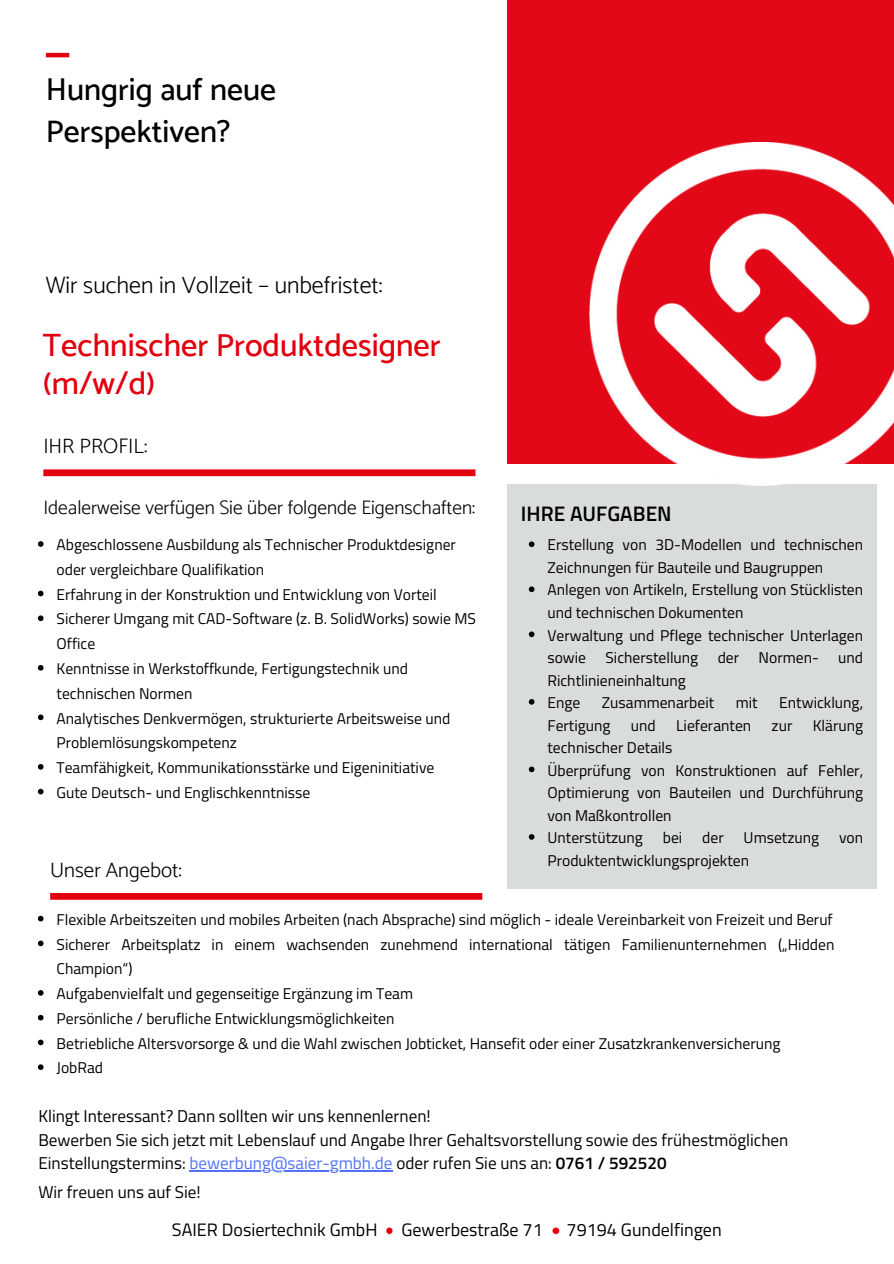
<style>
.page{position:relative;width:894px;height:1264px;background:#fff}
.page>*{position:absolute;margin:0;border:0;box-sizing:border-box;transform-origin:0 0}
.t1{font:500 32.25px/38.2px "Catamaran";color:#e3000e}
.t2{font:500 31.5px/42.8px "Catamaran";color:#000}
.t3{font:300 24px "Catamaran";color:#000}
.t4{font:300 21px "Catamaran";color:#000}
.t5{font:600 21px "Titillium Web";color:#000}
.t6{font:300 19.5px "Catamaran";color:#000}
.t7{font:18px "Titillium Web";color:#000}
.t8{font:17.1px/23.7px "Titillium Web";color:#000}
.t9{font:15.6px/22.5px "Titillium Web";color:#000}
.s1{color:#5271ff}
.s2{font-weight:600}
</style>
<div class="page">
<div style="left:507px;top:484px;width:369px;height:404px;background:#d8dcdc"></div>
<svg style="left:528px;top:541px;width:6px;height:6px"></svg>
<svg style="left:528px;top:586px;width:6px;height:6px"></svg>
<svg style="left:528px;top:631px;width:6px;height:6px"></svg>
<svg style="left:528px;top:699px;width:6px;height:5px"></svg>
<svg style="left:528px;top:766px;width:6px;height:6px"></svg>
<svg style="left:528px;top:834px;width:6px;height:5px"></svg>
<div style="left:43px;top:469px;width:432px;height:7px;background:#e3000e"></div>
<hr style="left:46px;top:53px;width:23px;height:4px;background:#e3000e">
<div style="left:507px;top:0;width:386px;height:463px;background:#e30818"></div>
<img style="left:589px;top:142px;width:304px;height:343px">
<svg style="left:386px;top:1227px;width:7px;height:7px"></svg>
<svg style="left:552px;top:1227px;width:7px;height:7px"></svg>
<svg style="left:38px;top:541px;width:6px;height:6px"></svg>
<svg style="left:38px;top:590px;width:6px;height:6px"></svg>
<svg style="left:38px;top:615px;width:6px;height:6px"></svg>
<svg style="left:38px;top:665px;width:6px;height:5px"></svg>
<svg style="left:38px;top:714px;width:6px;height:6px"></svg>
<svg style="left:38px;top:764px;width:6px;height:5px"></svg>
<svg style="left:38px;top:788px;width:6px;height:6px"></svg>
<div style="left:50px;top:893px;width:432px;height:6px;background:#e3000e"></div>
<svg style="left:38px;top:915px;width:6px;height:6px"></svg>
<svg style="left:38px;top:940px;width:6px;height:6px"></svg>
<svg style="left:38px;top:990px;width:6px;height:5px"></svg>
<svg style="left:38px;top:1014px;width:6px;height:6px"></svg>
<svg style="left:38px;top:1039px;width:6px;height:6px"></svg>
<svg style="left:38px;top:1064px;width:6px;height:5px"></svg>
<hr style="left:189px;top:1170px;width:203px;height:2px;background:#5271ff">
<p class="t2" style="left:46px;top:67px;width:231px">Hungrig auf neue<br>Perspektiven?</p>
<p class="t3" style="left:46px;top:271px;width:338px">Wir suchen in Vollzeit – unbefristet:</p>
<p class="t1" style="left:43px;top:326px;width:399px">Technischer Produktdesigner (m/w/d)</p>
<p class="t4" style="left:43px;top:434px;width:105px">IHR PROFIL:</p>
<p class="t6" style="left:43px;top:495px;width:433px">Idealerweise verfügen Sie über folgende Eigenschaften:</p>
<p class="t9" style="left:57px;top:532px;width:401px;line-height:24.8px">Abgeschlossene Ausbildung als Technischer Produktdesigner oder vergleichbare Qualifikation</p>
<p class="t9" style="left:57px;top:582px;width:381px">Erfahrung in der Konstruktion und Entwicklung von Vorteil</p>
<p class="t9" style="left:57px;top:606px;width:421px;line-height:24.8px">Sicherer Umgang mit CAD-Software (z. B. SolidWorks) sowie MS<br>Office</p>
<p class="t9" style="left:57px;top:655px;width:353px;line-height:24.8px">Kenntnisse in Werkstoffkunde, Fertigungstechnik und technischen Normen</p>
<p class="t9" style="left:57px;top:705px;width:395px;line-height:24.8px">Analytisches Denkvermögen, strukturierte Arbeitsweise und<br>Problemlösungskompetenz</p>
<h5 class="t9" style="left:57px;top:756px;width:379px">Teamfähigkeit, Kommunikationsstärke und Eigeninitiative</h5>
<p class="t9" style="left:57px;top:780px;width:255px">Gute Deutsch- und Englischkenntnisse</p>
<p class="t4" style="left:50px;top:857px;width:133px">Unser Angebot:</p>
<h1 class="t5" style="left:521px;top:497px;width:152px">IHRE AUFGABEN</h1>
<p class="t9" style="left:547px;top:533px;width:317px">Erstellung von 3D-Modellen und technischen<br>Zeichnungen für Bauteile und Baugruppen</p>
<h2 class="t9" style="left:547px;top:578px;width:317px">Anlegen von Artikeln, Erstellung von Stücklisten und technischen Dokumenten</h2>
<h1 class="t9" style="left:547px;top:623px;width:317px;text-align:justify">Verwaltung und Pflege technischer Unterlagen sowie Sicherstellung der Normen- und Richtlinieneinhaltung</h1>
<h4 class="t9" style="left:547px;top:691px;width:34px">Enge</h4>
<h4 class="t9" style="left:601px;top:691px;width:114px">Zusammenarbeit</h4>
<h4 class="t9" style="left:735px;top:691px;width:23px">mit</h4>
<h4 class="t9" style="left:779px;top:691px;width:85px">Entwicklung,</h4>
<h4 class="t9" style="left:547px;top:713px;width:65px">Fertigung</h4>
<h4 class="t9" style="left:630px;top:713px;width:26px">und</h4>
<h4 class="t9" style="left:676px;top:713px;width:77px">Lieferanten</h4>
<h4 class="t9" style="left:771px;top:713px;width:22px">zur</h4>
<h4 class="t9" style="left:812px;top:713px;width:52px">Klärung</h4>
<h4 class="t9" style="left:547px;top:736px;width:126px">technischer Details</h4>
<p class="t9" style="left:547px;top:758px;width:317px;text-align:justify">Überprüfung von Konstruktionen auf Fehler, Optimierung von Bauteilen und Durchführung von Maßkontrollen</p>
<h3 class="t9" style="left:547px;top:826px;width:97px">Unterstützung</h3>
<h3 class="t9" style="left:662px;top:826px;width:21px">bei</h3>
<h3 class="t9" style="left:702px;top:826px;width:23px">der</h3>
<h3 class="t9" style="left:743px;top:826px;width:77px">Umsetzung</h3>
<h3 class="t9" style="left:838px;top:826px;width:26px">von</h3>
<h3 class="t9" style="left:547px;top:848px;width:203px">Produktentwicklungsprojekten</h3>
<p class="t9" style="left:57px;top:907px;width:777px">Flexible Arbeitszeiten und mobiles Arbeiten (nach Absprache) sind möglich - ideale Vereinbarkeit von Freizeit und Beruf</p>
<p class="t9" style="left:57px;top:931px;width:779px;line-height:24.8px">Sicherer Arbeitsplatz in einem wachsenden zunehmend international tätigen Familienunternehmen („Hidden<br>Champion“)</p>
<h5 class="t9" style="left:57px;top:982px;width:358px">Aufgabenvielfalt und gegenseitige Ergänzung im Team</h5>
<p class="t9" style="left:57px;top:1006px;width:339px">Persönliche / berufliche Entwicklungsmöglichkeiten</p>
<p class="t9" style="left:57px;top:1031px;width:725px">Betriebliche Altersvorsorge &amp; und die Wahl zwischen Jobticket, Hansefit oder einer Zusatzkrankenversicherung</p>
<p class="t9" style="left:57px;top:1056px;width:48px">JobRad</p>
<p class="t8" style="left:38px;top:1103px;width:751px">Klingt Interessant? Dann sollten wir uns kennenlernen!<br>Bewerben Sie sich jetzt mit Lebenslauf und Angabe Ihrer Gehaltsvorstellung sowie des frühestmöglichen<br>Einstellungstermins: <span class="s1">bewerbung@saier-gmbh.de</span> oder rufen Sie uns an: <span class="s2">0761 / 592520</span></p>
<p class="t8" style="left:38px;top:1180px;width:164px">Wir freuen uns auf Sie!</p>
<p class="t7" style="left:172px;top:1215px;width:207px">SAIER Dosiertechnik GmbH</p>
<p class="t7" style="left:401px;top:1215px;width:143px">Gewerbestraße 71</p>
<p class="t7" style="left:566px;top:1215px;width:157px">79194 Gundelfingen</p>
</div>
